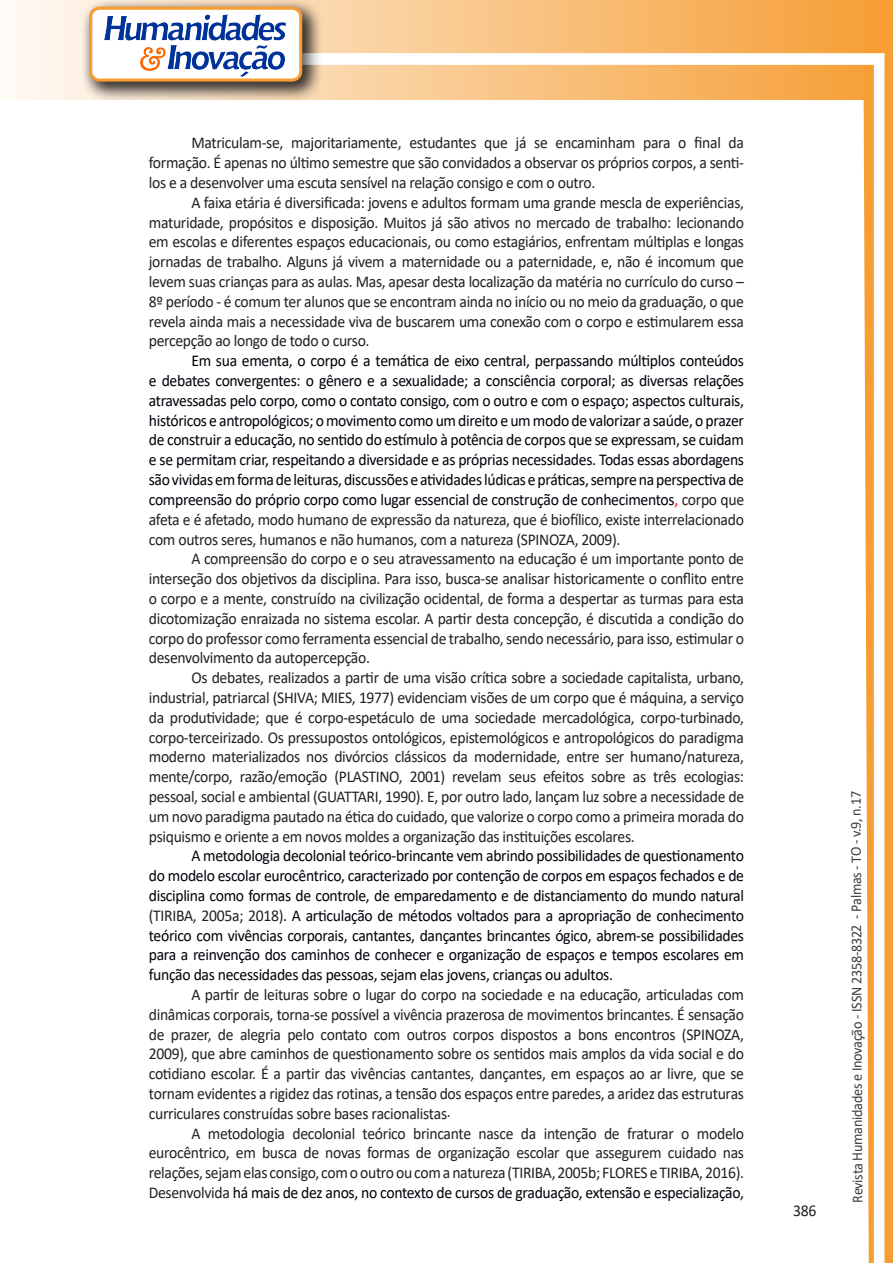
<style>
.page{position:relative;width:893px;height:1263px;background:#fff}
.page>*{position:absolute;margin:0;border:0;box-sizing:border-box;transform-origin:0 0}
.texto{font:16.5px/19.8px "Calibri";letter-spacing:-.02em;color:#231f20;text-align:justify;scale:.95 1}
.texto-2{font:16.5px/19.8px "Calibri";letter-spacing:-.02em;color:#00000a;text-align:justify;scale:.95 1}
.texto-3{font:16.5px/19.8px "Calibri";letter-spacing:-.02em;color:#202124;text-align:justify;scale:.95 1}
.t1{font:15px "Calibri";letter-spacing:-.025em;color:#3e3e3f;scale:.95 1}
.s1{color:#f00}
.s2{color:#202124}
.s3{color:#231f20}
.s4{color:#00000a}
</style>
<div class="page">
<svg style="left:5px;top:0;width:858px;height:100px;background:#f9c484"></svg>
<div style="left:302px;top:53px;width:582px;height:12px;background:#fff;border:2px solid #fff"></div>
<svg style="left:863px;top:0;width:30px;height:1263px"></svg>
<div style="left:81px;top:0;width:241px;height:102px;background:#231f20;opacity:.75"></div>
<div style="left:91px;top:8px;width:210px;height:72px;background:#fff;border-radius:9px"></div>
<img style="left:104px;top:14px;width:181px;height:62px">
<div style="left:89px;top:7px;width:213px;height:75px;border:3px solid #f69e34;border-radius:9px"></div>
<p class="texto" style="left:149px;top:133px;width:628px;text-indent:43px">Matriculam-se, majoritariamente, estudantes que já se encaminham para o final da formação. É apenas no último semestre que são convidados a observar os próprios corpos, a senti&shy;los e a desenvolver uma escuta sensível na relação consigo e com o outro.</p>
<p class="texto" style="left:149px;top:192px;width:628px;text-indent:43px">A faixa etária é diversificada: jovens e adultos formam uma grande mescla de experiências, maturidade, propósitos e disposição. Muitos já são ativos no mercado de trabalho: lecionando em escolas e diferentes espaços educacionais, ou como estagiários, enfrentam múltiplas e longas jornadas de trabalho. Alguns já vivem a maternidade ou a paternidade, e, não é incomum que levem suas crianças para as aulas. Mas, apesar desta localização da matéria no currículo do curso – 8º período - é comum ter alunos que se encontram ainda no início ou no meio da graduação, o que revela ainda mais a necessidade viva de buscarem uma conexão com o corpo e estimularem essa percepção ao longo de todo o curso.</p>
<p class="texto-2" style="left:149px;top:350px;width:628px;text-indent:43px">Em sua ementa, o corpo é a temática de eixo central, perpassando múltiplos conteúdos e debates convergentes: o gênero e a sexualidade; a consciência corporal; as diversas relações atravessadas pelo corpo, como o contato consigo, com o outro e com o espaço; aspectos culturais, históricos e antropológicos; o movimento como um direito e um modo de valorizar a saúde, o prazer de construir a educação, no sentido do estímulo à potência de corpos que se expressam, se cuidam e se permitam criar, respeitando a diversidade e as próprias necessidades. Todas essas abordagens são vividas em forma de leituras, discussões e atividades lúdicas e práticas, sempre na perspectiva de compreensão do próprio corpo como lugar essencial de construção de conhecimentos<span class="s1">,</span> <span class="s2">corpo que afeta e é afetado, modo humano de expressão da natureza, que é biofílico, existe interrelacionado com outros seres, humanos e não humanos, com a natureza (SPINOZA, 2009).</span></p>
<p class="texto" style="left:149px;top:548px;width:628px;text-indent:43px">A compreensão do corpo e o seu atravessamento na educação é um importante ponto de interseção dos objetivos da disciplina. Para isso, busca-se analisar historicamente o conflito entre o corpo e a mente, construído na civilização ocidental, de forma a despertar as turmas para esta dicotomização enraizada no sistema escolar. A partir desta concepção, é discutida a condição do corpo do professor como ferramenta essencial de trabalho, sendo necessário, para isso, estimular o desenvolvimento da autopercepção.</p>
<p class="texto-3" style="left:149px;top:667px;width:628px;text-indent:43px">Os debates, realizados a partir de uma visão crítica sobre a sociedade capitalista, urbano, industrial, patriarcal (SHIVA; MIES, 1977) evidenciam visões de um corpo que é máquina, a serviço da produtividade; que é corpo-espetáculo de uma sociedade mercadológica, corpo-turbinado, corpo-terceirizado. Os pressupostos ontológicos, epistemológicos e antropológicos do paradigma moderno materializados nos divórcios clássicos da modernidade, entre ser humano/natureza, mente/corpo, razão/emoção (PLASTINO, 2001) revelam seus efeitos sobre as três ecologias: pessoal, social e ambiental (GUATTARI, 1990). E, por outro lado, lançam luz sobre a necessidade de um novo paradigma pautado na ética do cuidado, que valorize o corpo como a primeira morada do psiquismo e oriente a em novos moldes a organização das instituições escolares.</p>
<p class="texto-2" style="left:149px;top:845px;width:628px;text-indent:43px">A metodologia decolonial teórico-brincante vem abrindo possibilidades de questionamento do modelo escolar eurocêntrico, caracterizado por contenção de corpos em espaços fechados e de disciplina como formas de controle, de emparedamento e de distanciamento do mundo natural <span class="s3">(TIRIBA, 2005a; 2018)</span>. A articulação de métodos voltados para a apropriação de conhecimento teórico com vivências corporais, cantantes, dançantes brincantes ógico, abrem-se possibilidades para a reinvenção dos caminhos de conhecer e organização de espaços e tempos escolares em função das necessidades das pessoas, sejam elas jovens, crianças ou adultos.</p>
<p class="texto" style="left:149px;top:984px;width:628px;text-indent:43px">A partir de leituras sobre o lugar do corpo na sociedade e na educação, articuladas com dinâmicas corporais, torna-se possível a vivência prazerosa de movimentos brincantes. É sensação de prazer, de alegria pelo contato com outros corpos dispostos a bons encontros (SPINOZA, 2009), que abre caminhos de questionamento sobre os sentidos mais amplos da vida social e do cotidiano escolar. É a partir das vivências cantantes, dançantes, em espaços ao ar livre, que se tornam evidentes a rigidez das rotinas, a tensão dos espaços entre paredes, a aridez das estruturas curriculares construídas sobre bases racionalistas.</p>
<p class="texto-3" style="left:149px;top:1123px;width:628px;text-indent:43px">A metodologia decolonial teórico brincante nasce da intenção de fraturar o modelo eurocêntrico, em busca de novas formas de organização escolar que assegurem cuidado nas relações, sejam elas consigo, com o outro ou com a natureza (TIRIBA, 2005b; FLORES e TIRIBA, 2016).<br>Desenvolvida <span class="s4">há mais de dez anos, no contexto de cursos de graduação, extensão e especialização,</span></p>
<p class="texto" style="left:793px;top:1200px;width:26px">386</p>
<p class="t1" style="left:846px;top:1203px;width:435px;rotate:-90deg">Revista Humanidades e Inovação - ISSN 2358-8322 - Palmas - TO - v.9, n.17</p>
</div>
